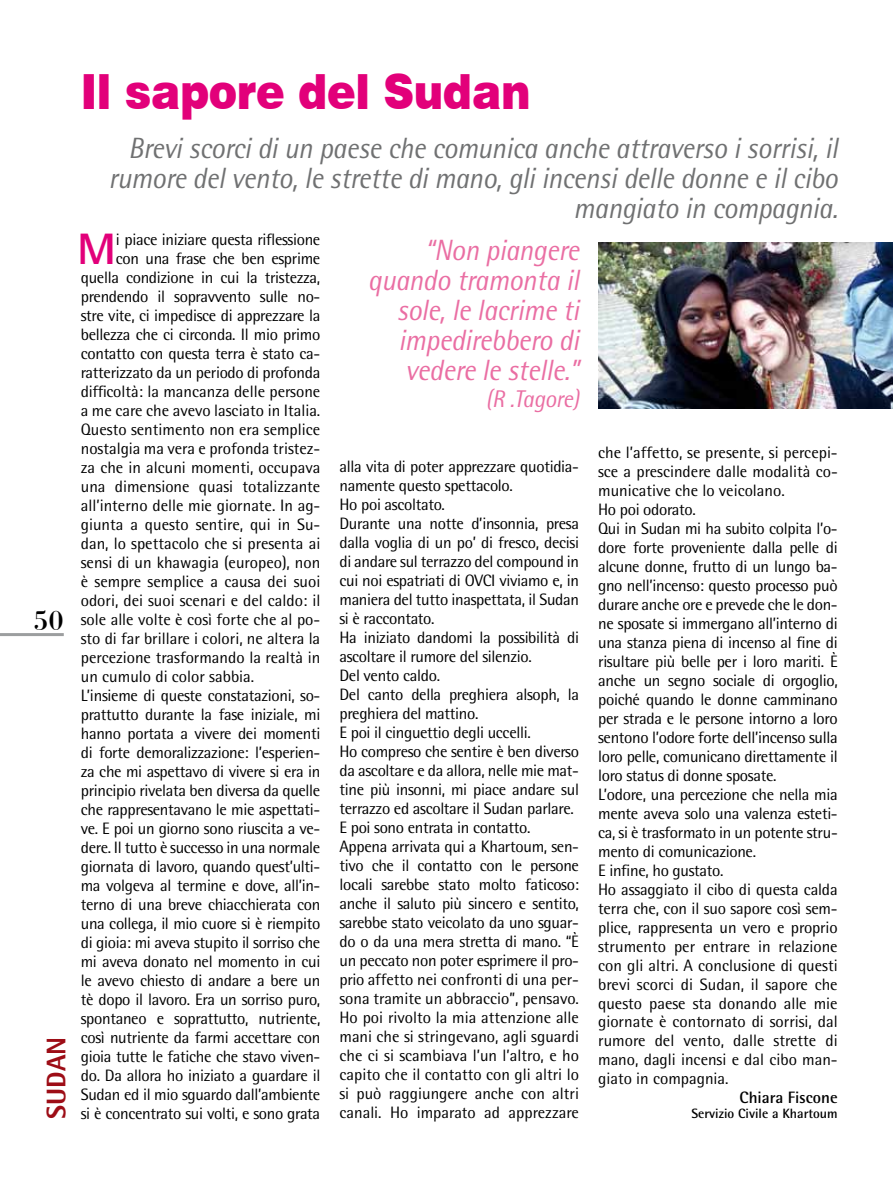
<style>
.page{position:relative;width:893px;height:1191px;background:#fff}
.page>*{position:absolute;margin:0;border:0;box-sizing:border-box;transform-origin:0 0}
.t1{font:900 48.45px "Swiss 721 BT";letter-spacing:-.01em;color:#e2007a;scale:.89 1}
.t2{font:800 43.95px "Rotis Semi Sans Std";color:#e2007a}
.t3{font:30px "Bodoni BT";color:#000}
.t4{font:italic 29.25px/30px "Rotis Semi Sans Std";letter-spacing:-.01em;color:#707172;text-align:right;scale:.94 1}
.t5{font:italic 29.25px/30px "Rotis Semi Sans Std";letter-spacing:-.01em;color:#ea6ea3;text-align:right;scale:.94 1}
.t6{font:800 27px "Rotis Semi Sans Std";color:#9d0d16}
.t7{font:italic 24.15px "Rotis Semi Sans Std";letter-spacing:-.01em;color:#ea6ea3;scale:.94 1}
.t8{font:16.5px/19px "Rotis Semi Sans Std";letter-spacing:-.02em;color:#000}
.t9{font:16.5px "Rotis Semi Sans Std";color:#000}
.t10{font:700 16.5px "Rotis Semi Sans Std";color:#000}
.t11{font:700 13.5px "Rotis Semi Sans Std";color:#000}
</style>
<div class="page">
<hr style="left:0;top:633px;width:64px;height:3px;background:#9c9e9f">
<img style="left:598px;top:242px;width:295px;height:166px">
<h3 class="t3" style="left:33px;top:601px;width:32px">50</h3>
<h3 class="t6" style="left:39px;top:1118px;width:84px;rotate:-90deg">SUDAN</h3>
<h1 class="t1" style="left:81px;top:62px;width:507px">Il sapore del Sudan</h1>
<h3 class="t4" style="left:108px;top:132px;width:777px">Brevi scorci di un paese che comunica anche attraverso i sorrisi, il rumore del vento, le strette di mano, gli incensi delle donne e il cibo mangiato in compagnia.</h3>
<h3 class="t5" style="left:368px;top:234px;width:226px">“Non piangere quando tramonta il sole, le lacrime ti impedirebbero di vedere le stelle.”</h3>
<h3 class="t7" style="left:486px;top:384px;width:100px">(R .Tagore)</h3>
<h2 class="t2" style="left:78px;top:221px;width:40px">M</h2>
<p class="t8" style="left:116px;top:230px;width:206px">i piace iniziare questa riflessione</p>
<p class="t8" style="left:116px;top:249px;width:206px">con una frase che ben esprime</p>
<p class="t8" style="left:81px;top:268px;width:241px">quella condizione in cui la tristezza,</p>
<p class="t8" style="left:81px;top:287px;width:241px">prendendo il sopravvento sulle no-</p>
<p class="t8" style="left:81px;top:306px;width:241px">stre vite, ci impedisce di apprezzare la</p>
<p class="t8" style="left:81px;top:325px;width:241px">bellezza che ci circonda. Il mio primo</p>
<p class="t8" style="left:81px;top:344px;width:241px">contatto con questa terra è stato ca-</p>
<p class="t8" style="left:81px;top:363px;width:241px">ratterizzato da un periodo di profonda</p>
<p class="t9" style="left:81px;top:382px;width:241px">difficoltà: la mancanza delle persone</p>
<p class="t9" style="left:81px;top:401px;width:241px">a me care che avevo lasciato in Italia.</p>
<p class="t9" style="left:81px;top:420px;width:241px">Questo sentimento non era semplice</p>
<p class="t9" style="left:81px;top:439px;width:241px">nostalgia ma vera e profonda tristez-</p>
<p class="t9" style="left:81px;top:458px;width:241px">za che in alcuni momenti, occupava</p>
<p class="t9" style="left:81px;top:477px;width:241px">una dimensione quasi totalizzante</p>
<p class="t9" style="left:81px;top:496px;width:241px">all’interno delle mie giornate. In ag-</p>
<p class="t9" style="left:81px;top:515px;width:241px">giunta a questo sentire, qui in Su-</p>
<p class="t9" style="left:81px;top:534px;width:241px">dan, lo spettacolo che si presenta ai</p>
<p class="t9" style="left:81px;top:553px;width:241px">sensi di un khawagia (europeo), non</p>
<p class="t9" style="left:81px;top:571px;width:241px">è sempre semplice a causa dei suoi</p>
<p class="t9" style="left:81px;top:590px;width:241px">odori, dei suoi scenari e del caldo: il</p>
<p class="t9" style="left:81px;top:609px;width:241px">sole alle volte è così forte che al po-</p>
<p class="t9" style="left:81px;top:628px;width:241px">sto di far brillare i colori, ne altera la</p>
<p class="t9" style="left:81px;top:647px;width:241px">percezione trasformando la realtà in</p>
<p class="t9" style="left:81px;top:666px;width:175px">un cumulo di color sabbia.</p>
<p class="t8" style="left:81px;top:685px;width:241px">L’insieme di queste constatazioni, so-</p>
<p class="t8" style="left:81px;top:704px;width:241px">prattutto durante la fase iniziale, mi</p>
<p class="t8" style="left:81px;top:723px;width:241px">hanno portata a vivere dei momenti</p>
<p class="t8" style="left:81px;top:742px;width:241px">di forte demoralizzazione: l’esperien-</p>
<p class="t8" style="left:81px;top:761px;width:241px">za che mi aspettavo di vivere si era in</p>
<p class="t8" style="left:81px;top:780px;width:241px">principio rivelata ben diversa da quelle</p>
<p class="t8" style="left:81px;top:799px;width:241px">che rappresentavano le mie aspettati-</p>
<p class="t8" style="left:81px;top:818px;width:241px">ve. E poi un giorno sono riuscita a ve-</p>
<p class="t8" style="left:81px;top:837px;width:241px">dere. Il tutto è successo in una normale</p>
<p class="t8" style="left:81px;top:856px;width:241px">giornata di lavoro, quando quest’ulti-</p>
<p class="t8" style="left:81px;top:875px;width:241px">ma volgeva al termine e dove, all’in-</p>
<p class="t8" style="left:81px;top:894px;width:241px">terno di una breve chiacchierata con</p>
<p class="t8" style="left:81px;top:913px;width:241px">una collega, il mio cuore si è riempito</p>
<p class="t8" style="left:81px;top:932px;width:241px">di gioia: mi aveva stupito il sorriso che</p>
<p class="t8" style="left:81px;top:951px;width:241px">mi aveva donato nel momento in cui</p>
<p class="t8" style="left:81px;top:970px;width:241px">le avevo chiesto di andare a bere un</p>
<p class="t8" style="left:81px;top:989px;width:241px">tè dopo il lavoro. Era un sorriso puro,</p>
<p class="t8" style="left:81px;top:1008px;width:241px">spontaneo e soprattutto, nutriente,</p>
<p class="t8" style="left:81px;top:1027px;width:241px">così nutriente da farmi accettare con</p>
<p class="t8" style="left:81px;top:1046px;width:241px">gioia tutte le fatiche che stavo viven-</p>
<p class="t8" style="left:81px;top:1065px;width:241px">do. Da allora ho iniziato a guardare il</p>
<p class="t8" style="left:81px;top:1084px;width:241px">Sudan ed il mio sguardo dall’ambiente</p>
<p class="t8" style="left:81px;top:1103px;width:241px">si è concentrato sui volti, e sono grata</p>
<p class="t8" style="left:598px;top:443px;width:241px">che l’affetto, se presente, si percepi&shy;sce a prescindere dalle modalità co&shy;municative che lo veicolano.<br>Ho poi odorato.<br>Qui in Sudan mi ha subito colpita l’o&shy;dore forte proveniente dalla pelle di alcune donne, frutto di un lungo ba&shy;gno nell’incenso: questo processo può durare anche ore e prevede che le don&shy;ne sposate si immergano all’interno di una stanza piena di incenso al fine di risultare più belle per i loro mariti. È anche un segno sociale di orgoglio, poiché quando le donne camminano per strada e le persone intorno a loro sentono l’odore forte dell’incenso sulla loro pelle, comunicano direttamente il loro status di donne sposate.<br>L’odore, una percezione che nella mia mente aveva solo una valenza esteti&shy;ca, si è trasformato in un potente stru&shy;mento di comunicazione.<br>E infine, ho gustato.<br>Ho assaggiato il cibo di questa calda terra che, con il suo sapore così sem&shy;plice, rappresenta un vero e proprio strumento per entrare in relazione con gli altri. A conclusione di questi brevi scorci di Sudan, il sapore che questo paese sta donando alle mie giornate è contornato di sorrisi, dal rumore del vento, dalle strette di mano, dagli incensi e dal cibo man&shy;giato in compagnia.</p>
<p class="t10" style="left:739px;top:1087px;width:100px">Chiara Fiscone</p>
<p class="t11" style="left:691px;top:1105px;width:148px">Servizio Civile a Khartoum</p>
<p class="t8" style="left:339px;top:457px;width:241px">alla vita di poter apprezzare quotidia&shy;namente questo spettacolo.<br>Ho poi ascoltato.<br>Durante una notte d’insonnia, presa dalla voglia di un po’ di fresco, decisi di andare sul terrazzo del compound in cui noi espatriati di OVCI viviamo e, in maniera del tutto inaspettata, il Sudan si è raccontato.<br>Ha iniziato dandomi la possibilità di ascoltare il rumore del silenzio.<br>Del vento caldo.<br>Del canto della preghiera alsoph, la preghiera del mattino.<br>E poi il cinguettio degli uccelli.<br>Ho compreso che sentire è ben diverso da ascoltare e da allora, nelle mie mat&shy;tine più insonni, mi piace andare sul terrazzo ed ascoltare il Sudan parlare.<br>E poi sono entrata in contatto.<br>Appena arrivata qui a Khartoum, sen&shy;tivo che il contatto con le persone locali sarebbe stato molto faticoso: anche il saluto più sincero e sentito, sarebbe stato veicolato da uno sguar&shy;do o da una mera stretta di mano. “È un peccato non poter esprimere il pro&shy;prio affetto nei confronti di una per&shy;sona tramite un abbraccio”, pensavo.<br>Ho poi rivolto la mia attenzione alle mani che si stringevano, agli sguardi che ci si scambiava l’un l’altro, e ho capito che il contatto con gli altri lo si può raggiungere anche con altri canali. Ho imparato ad apprezzare</p>
</div>
